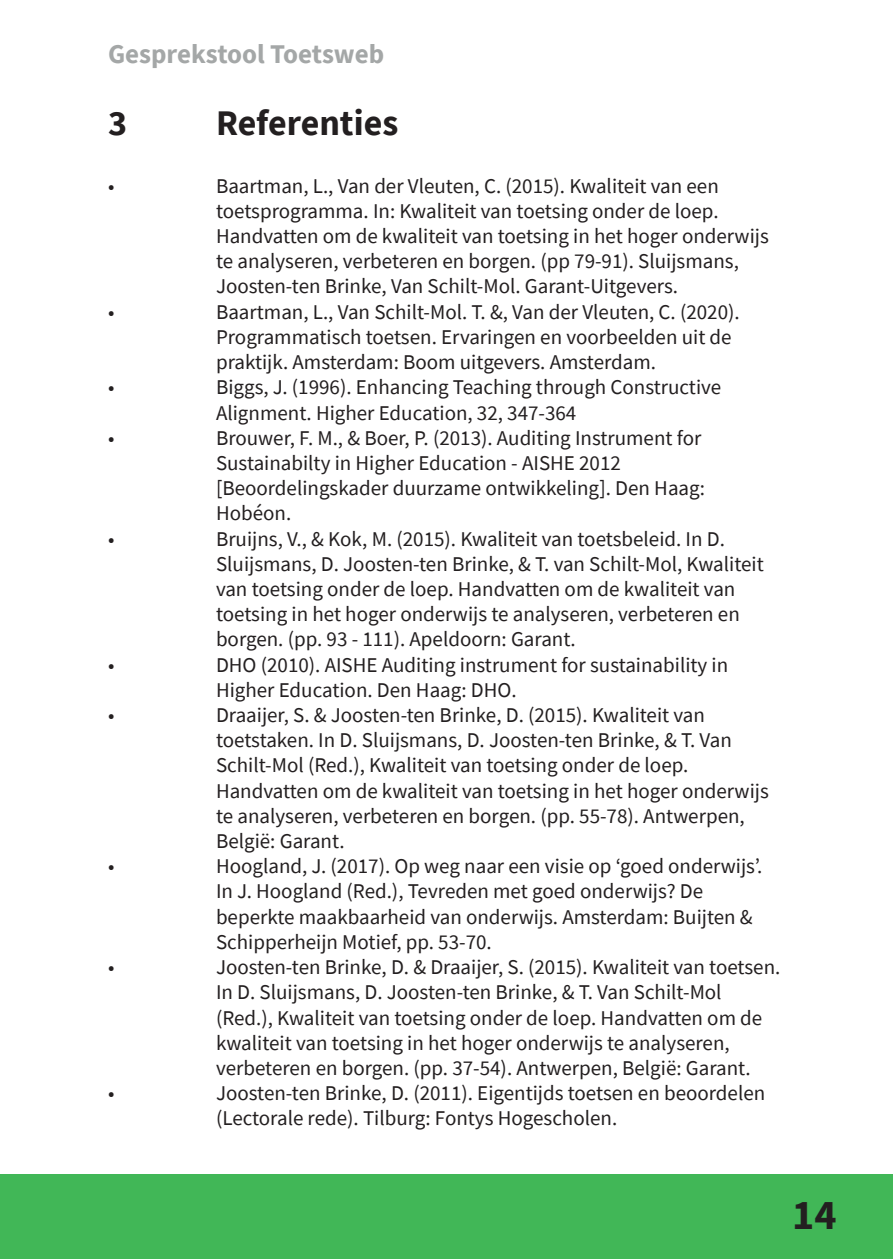
<style>
.page{position:relative;width:893px;height:1259px;background:#fff}
.page>*{position:absolute;margin:0;border:0;box-sizing:border-box;transform-origin:0 0}
.t1{font:700 42px "Source Sans Pro";color:#231f20}
.t2{font:700 36px "Source Sans Pro";color:#231f20}
.t3{font:700 27px "Source Sans Pro";color:#a4a7a7}
.t4{font:21px "Source Sans Pro";color:#231f20}
</style>
<div class="page">
<div style="left:0;top:1174px;width:893px;height:85px;background:#41b757"></div>
<p class="t3" style="left:108px;top:36px;width:278px">Gesprekstool Toetsweb</p>
<p class="t2" style="left:108px;top:99px;width:21px">3</p>
<p class="t2" style="left:216px;top:99px;width:184px">Referenties</p>
<p class="t4" style="left:108px;top:172px;width:8px">•</p>
<p class="t4" style="left:216px;top:172px;width:504px">Baartman, L., Van der Vleuten, C. (2015). Kwaliteit van een</p>
<p class="t4" style="left:216px;top:197px;width:504px">toetsprogramma. In: Kwaliteit van toetsing onder de loep.</p>
<p class="t4" style="left:216px;top:223px;width:554px">Handvatten om de kwaliteit van toetsing in het hoger onderwijs</p>
<p class="t4" style="left:216px;top:248px;width:524px">te analyseren, verbeteren en borgen. (pp 79-91). Sluijsmans,</p>
<p class="t4" style="left:216px;top:273px;width:464px">Joosten-ten Brinke, Van Schilt-Mol. Garant-Uitgevers.</p>
<p class="t4" style="left:108px;top:298px;width:8px">•</p>
<p class="t4" style="left:216px;top:298px;width:525px">Baartman, L., Van Schilt-Mol. T. &amp;, Van der Vleuten, C. (2020).</p>
<p class="t4" style="left:216px;top:323px;width:517px">Programmatisch toetsen. Ervaringen en voorbeelden uit de</p>
<p class="t4" style="left:216px;top:349px;width:442px">praktijk. Amsterdam: Boom uitgevers. Amsterdam.</p>
<p class="t4" style="left:108px;top:374px;width:8px">•</p>
<p class="t4" style="left:216px;top:374px;width:507px">Biggs, J. (1996). Enhancing Teaching through Constructive</p>
<p class="t4" style="left:216px;top:399px;width:362px">Alignment. Higher Education, 32, 347-364</p>
<p class="t4" style="left:108px;top:424px;width:8px">•</p>
<p class="t4" style="left:216px;top:424px;width:487px">Brouwer, F. M., &amp; Boer, P. (2013). Auditing Instrument for</p>
<p class="t4" style="left:216px;top:449px;width:406px">Sustainabilty in Higher Education - AISHE 2012</p>
<p class="t4" style="left:216px;top:475px;width:490px">[Beoordelingskader duurzame ontwikkeling]. Den Haag:</p>
<p class="t4" style="left:216px;top:500px;width:77px">Hobéon.</p>
<p class="t4" style="left:108px;top:525px;width:8px">•</p>
<p class="t4" style="left:216px;top:525px;width:510px">Bruijns, V., &amp; Kok, M. (2015). Kwaliteit van toetsbeleid. In D.</p>
<p class="t4" style="left:216px;top:550px;width:549px">Sluijsmans, D. Joosten-ten Brinke, &amp; T. van Schilt-Mol, Kwaliteit</p>
<p class="t4" style="left:216px;top:575px;width:521px">van toetsing onder de loep. Handvatten om de kwaliteit van</p>
<p class="t4" style="left:216px;top:601px;width:525px">toetsing in het hoger onderwijs te analyseren, verbeteren en</p>
<p class="t4" style="left:216px;top:626px;width:361px">borgen. (pp. 93 - 111). Apeldoorn: Garant.</p>
<p class="t4" style="left:108px;top:651px;width:8px">•</p>
<p class="t4" style="left:216px;top:651px;width:514px">DHO (2010). AISHE Auditing instrument for sustainability in</p>
<p class="t4" style="left:216px;top:676px;width:302px">Higher Education. Den Haag: DHO.</p>
<p class="t4" style="left:108px;top:701px;width:8px">•</p>
<p class="t4" style="left:216px;top:701px;width:490px">Draaijer, S. &amp; Joosten-ten Brinke, D. (2015). Kwaliteit van</p>
<p class="t4" style="left:216px;top:727px;width:517px">toetstaken. In D. Sluijsmans, D. Joosten-ten Brinke, &amp; T. Van</p>
<p class="t4" style="left:216px;top:752px;width:474px">Schilt-Mol (Red.), Kwaliteit van toetsing onder de loep.</p>
<p class="t4" style="left:216px;top:777px;width:554px">Handvatten om de kwaliteit van toetsing in het hoger onderwijs</p>
<p class="t4" style="left:216px;top:802px;width:530px">te analyseren, verbeteren en borgen. (pp. 55-78). Antwerpen,</p>
<p class="t4" style="left:216px;top:827px;width:130px">België: Garant.</p>
<p class="t4" style="left:108px;top:853px;width:8px">•</p>
<p class="t4" style="left:216px;top:853px;width:548px">Hoogland, J. (2017). Op weg naar een visie op ‘goed onderwijs’.</p>
<p class="t4" style="left:216px;top:878px;width:489px">In J. Hoogland (Red.), Tevreden met goed onderwijs? De</p>
<p class="t4" style="left:216px;top:903px;width:538px">beperkte maakbaarheid van onderwijs. Amsterdam: Buijten &amp;</p>
<p class="t4" style="left:216px;top:928px;width:277px">Schipperheijn Motief, pp. 53-70.</p>
<p class="t4" style="left:108px;top:953px;width:8px">•</p>
<p class="t4" style="left:216px;top:953px;width:566px">Joosten-ten Brinke, D. &amp; Draaijer, S. (2015). Kwaliteit van toetsen.</p>
<p class="t4" style="left:216px;top:979px;width:507px">In D. Sluijsmans, D. Joosten-ten Brinke, &amp; T. Van Schilt-Mol</p>
<p class="t4" style="left:216px;top:1004px;width:548px">(Red.), Kwaliteit van toetsing onder de loep. Handvatten om de</p>
<p class="t4" style="left:216px;top:1029px;width:515px">kwaliteit van toetsing in het hoger onderwijs te analyseren,</p>
<p class="t4" style="left:216px;top:1054px;width:536px">verbeteren en borgen. (pp. 37-54). Antwerpen, België: Garant.</p>
<p class="t4" style="left:108px;top:1079px;width:8px">•</p>
<p class="t4" style="left:216px;top:1079px;width:551px">Joosten-ten Brinke, D. (2011). Eigentijds toetsen en beoordelen</p>
<p class="t4" style="left:216px;top:1105px;width:403px">(Lectorale rede). Tilburg: Fontys Hogescholen.</p>
<p class="t1" style="left:792px;top:1186px;width:46px">14</p>
</div>
